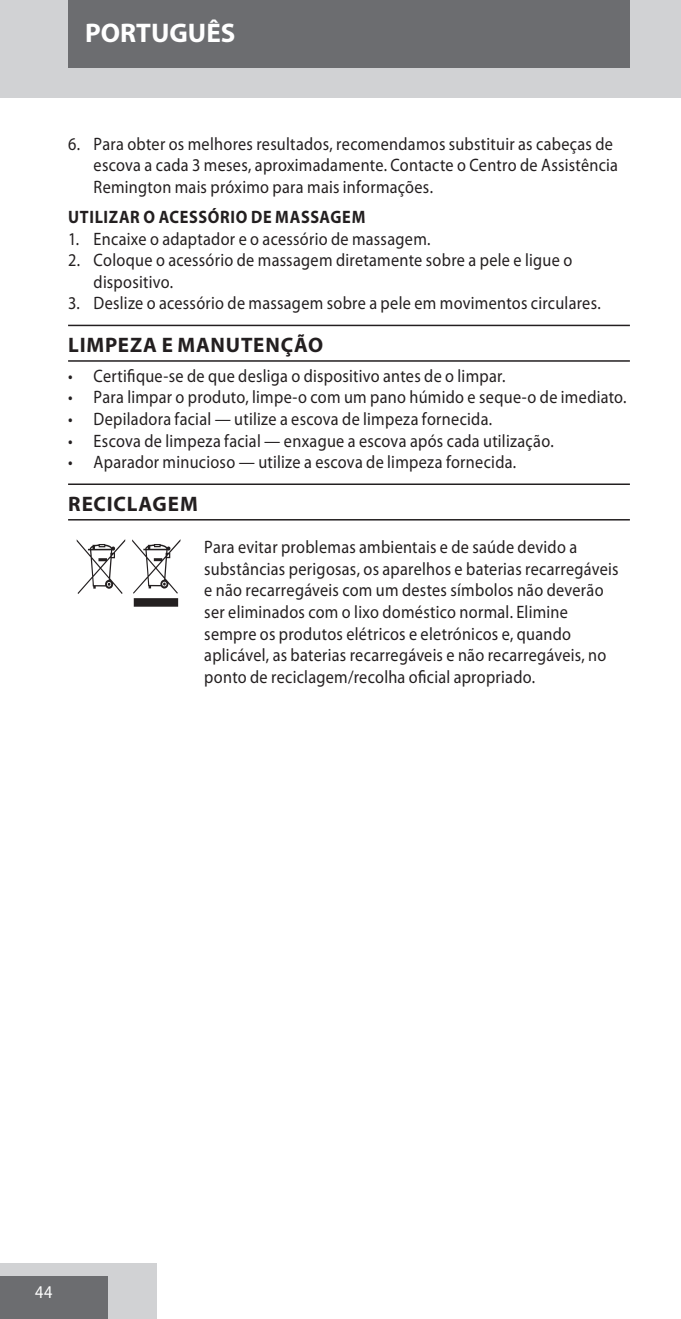
<style>
.page{position:relative;width:681px;height:1319px;background:#fff}
.page>*{position:absolute;margin:0;border:0;box-sizing:border-box;transform-origin:0 0}
.default{font:96px "Myriad Mine";color:#231f20;scale:.9 1}
.t1{font:700 27px "Myriad Pro";color:#fff}
.heading{font:700 21px "Myriad Pro";letter-spacing:.04em;color:#231f20}
.default-2{font:18px/21.6px "Myriad Pro";letter-spacing:.015em;color:#231f20;scale:.9 1}
.t2{font:700 18px "Myriad Pro";letter-spacing:.04em;color:#231f20;scale:.9 1}
.t3{font:18px "Myriad Pro";color:#fff;scale:.9 1}
</style>
<div class="page">
<div style="left:0;top:1262px;width:156px;height:56px;background:#d1d2d4"></div>
<div style="left:0;top:1276px;width:108px;height:42px;background:#6c6d70"></div>
<hr style="left:680px;top:0;width:1px;height:98px;background:#d1d2d4">
<div style="left:0;top:0;width:680px;height:98px;background:#d1d2d4"></div>
<div style="left:68px;top:0;width:561px;height:68px;background:#6c6d70"></div>
<hr style="left:68px;top:324px;width:561px;height:2px;background:#231f20">
<hr style="left:68px;top:360px;width:561px;height:1px;background:#231f20">
<hr style="left:68px;top:483px;width:561px;height:2px;background:#231f20">
<hr style="left:68px;top:519px;width:561px;height:1px;background:#231f20">
<p class="t1" style="left:85px;top:15px;width:152px">PORTUGUÊS</p>
<p class="default-2" style="left:94px;top:132px;width:584px;text-indent:-26px">6. Para obter os melhores resultados, recomendamos substituir as cabeças de escova a cada 3 meses, aproximadamente. Contacte o Centro de Assistência<br>Remington mais próximo para mais informações.</p>
<p class="t2" style="left:68px;top:205px;width:331px">UTILIZAR O ACESSÓRIO DE MASSAGEM</p>
<p class="default-2" style="left:68px;top:227px;width:404px">1. Encaixe o adaptador e o acessório de massagem.</p>
<p class="default-2" style="left:94px;top:249px;width:533px;text-indent:-26px">2. Coloque o acessório de massagem diretamente sobre a pele e ligue o dispositivo.</p>
<p class="default-2" style="left:68px;top:292px;width:593px">3. Deslize o acessório de massagem sobre a pele em movimentos circulares.</p>
<p class="heading" style="left:68px;top:331px;width:256px">LIMPEZA E MANUTENÇÃO</p>
<p class="default-2" style="left:68px;top:364px;width:487px">• Certifique-se de que desliga o dispositivo antes de o limpar.</p>
<p class="default-2" style="left:68px;top:386px;width:621px">• Para limpar o produto, limpe-o com um pano húmido e seque-o de imediato.</p>
<p class="default-2" style="left:68px;top:408px;width:472px">• Depiladora facial — utilize a escova de limpeza fornecida.</p>
<p class="default-2" style="left:68px;top:429px;width:541px">• Escova de limpeza facial — enxague a escova após cada utilização.</p>
<p class="default-2" style="left:68px;top:451px;width:499px">• Aparador minucioso — utilize a escova de limpeza fornecida.</p>
<p class="heading" style="left:68px;top:489px;width:131px">RECICLAGEM</p>
<p class="default" style="left:77px;top:529px;width:121px">W</p>
<p class="default-2" style="left:204px;top:536px;width:461px">Para evitar problemas ambientais e de saúde devido a substâncias perigosas, os aparelhos e baterias recarregáveis e não recarregáveis com um destes símbolos não deverão ser eliminados com o lixo doméstico normal. Elimine sempre os produtos elétricos e eletrónicos e, quando aplicável, as baterias recarregáveis e não recarregáveis, no ponto de reciclagem/recolha oficial apropriado.</p>
<p class="t3" style="left:35px;top:1280px;width:21px">44</p>
</div>
